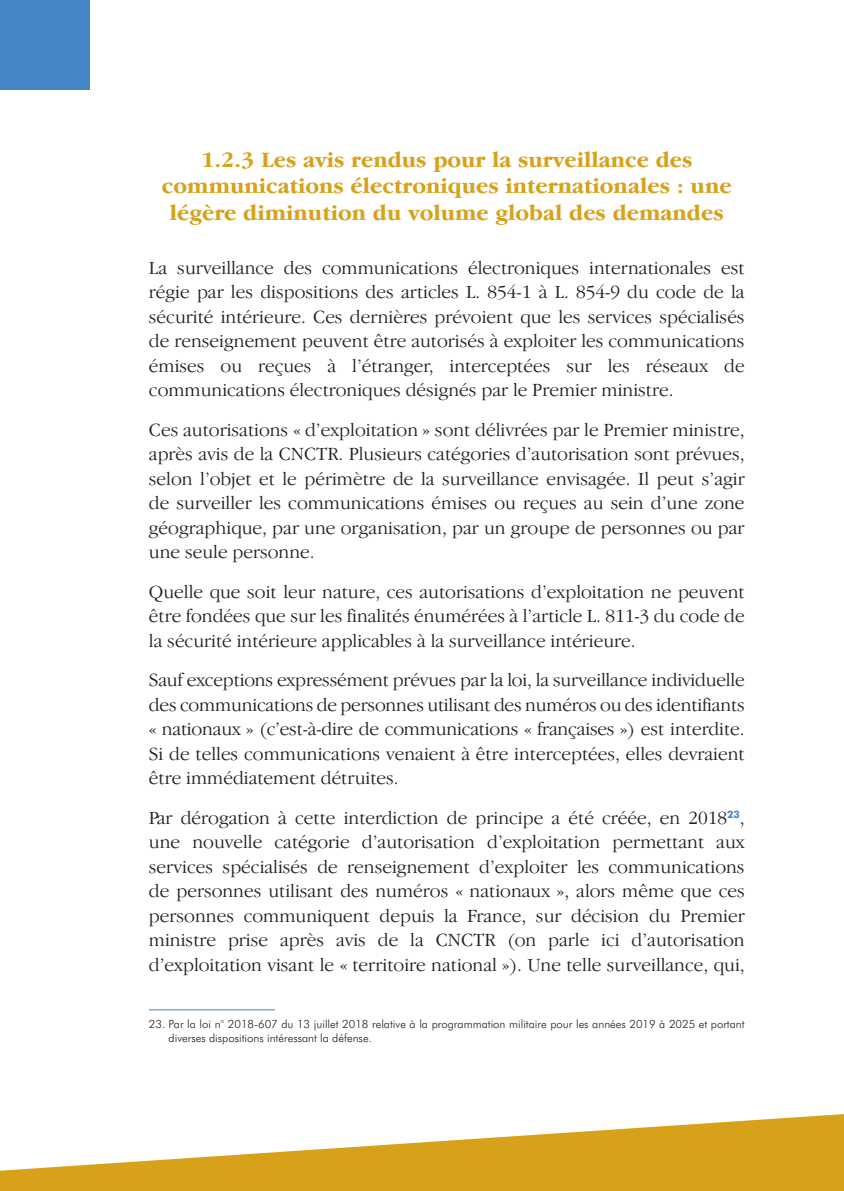
<style>
.page{position:relative;width:844px;height:1191px;background:#fff}
.page>*{position:absolute;margin:0;border:0;box-sizing:border-box;transform-origin:0 0}
.t1{font:700 22.75px/26.2px "Garamond IT Cby BT";color:#d7a119;text-align:center}
.t2{font:300 19.25px/24.5px "Garamond IT Cby BT";color:#231f20;text-align:justify}
.t3{font:300 11.38px/13.7px "Futura BT";color:#231f20}
</style>
<div class="page">
<svg style="left:0;top:1114px;width:843px;height:77px;fill:#d7a119"></svg>
<div style="left:0;top:0;width:89px;height:89px;background:#4387c7"></div>
<hr style="left:149px;top:1009px;width:126px;height:1px;background:#4387c7">
<p class="t1" style="left:162px;top:147px;width:571px">1.2.3 Les avis rendus pour la surveillance des communications électroniques internationales : une légère diminution du volume global des demandes</p>
<p class="t2" style="left:149px;top:255px;width:597px">La surveillance des communications électroniques internationales est régie par les dispositions des articles L. 854-1 à L. 854-9 du code de la sécurité intérieure. Ces dernières prévoient que les services spécialisés de renseignement peuvent être autorisés à exploiter les communications émises ou reçues à l’étranger, interceptées sur les réseaux de communications électroniques désignés par le Premier ministre.</p>
<p class="t2" style="left:149px;top:417px;width:597px">Ces autorisations « d’exploitation » sont délivrées par le Premier ministre, après avis de la CNCTR. Plusieurs catégories d’autorisation sont prévues, selon l’objet et le périmètre de la surveillance envisagée. Il peut s’agir de surveiller les communications émises ou reçues au sein d’une zone géographique, par une organisation, par un groupe de personnes ou par une seule personne.</p>
<p class="t2" style="left:149px;top:579px;width:597px">Quelle que soit leur nature, ces autorisations d’exploitation ne peuvent être fondées que sur les finalités énumérées à l’article L. 811-3 du code de la sécurité intérieure applicables à la surveillance intérieure.</p>
<p class="t2" style="left:149px;top:667px;width:597px">Sauf exceptions expressément prévues par la loi, la surveillance individuelle des communications de personnes utilisant des numéros ou des identifiants « nationaux » (c’est-à-dire de communications « françaises ») est interdite.<br>Si de telles communications venaient à être interceptées, elles devraient être immédiatement détruites.</p>
<p class="t2" style="left:149px;top:805px;width:597px">Par dérogation à cette interdiction de principe a été créée, en 2018<sup>23</sup>, une nouvelle catégorie d’autorisation d’exploitation permettant aux services spécialisés de renseignement d’exploiter les communications de personnes utilisant des numéros « nationaux », alors même que ces personnes communiquent depuis la France, sur décision du Premier ministre prise après avis de la CNCTR (on parle ici d’autorisation d’exploitation visant le « territoire national »). Une telle surveillance, qui,</p>
<p class="t3" style="left:168px;top:1017px;width:577px;text-indent:-20px">23. Par la loi n° 2018-607 du 13 juillet 2018 relative à la programmation militaire pour les années 2019 à 2025 et portant diverses dispositions intéressant la défense.</p>
</div>
